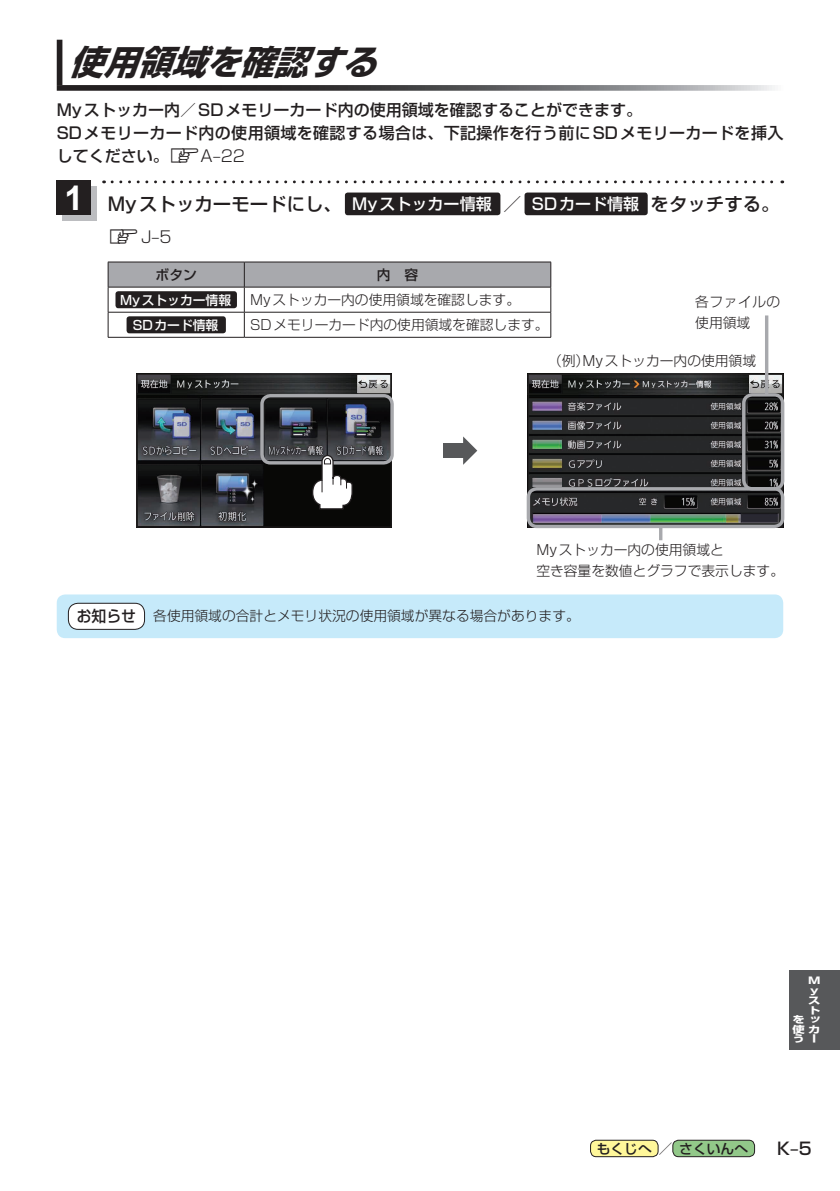
<style>
.page{position:relative;width:840px;height:1191px;background:#fff}
.page>*{position:absolute;margin:0;border:0;box-sizing:border-box;transform-origin:0 0}
.t1{font:italic 700 34px "Shin Go Pro";color:#231f20}
.t2{font:700 34px "Arial";color:#fff}
.t3{font:500 18.4px "Shin Go Pro";color:#231f20}
.t4{font:500 17px "Shin Go Pro";color:#231f20}
.t5{font:500 16px/22.6px "Shin Go Pro";letter-spacing:.02em;color:#231f20}
.t6{font:300 16px "Shin Go Pro";color:#231f20}
.t7{font:300 13.8px/20.6px "Shin Go Pro";color:#231f20}
.t8{font:500 13.8px "Shin Go Pro";color:#231f20}
.t9{font:300 13.8px/20.6px "Shin Go Pro";letter-spacing:.035em;color:#231f20}
.t10{font:500 12.8px "Shin Go Pro";color:#fff}
.t11{font:700 9.4px/9.4px "Shin Go Pro";color:#fff;scale:1.3 1}
.s1{font-family:"MC1";font-weight:400;font-size:14.2px}
.s2{font-weight:300}
.s3{font-size:16px;color:#fff}
.s4{font-weight:500;font-size:15.6px}
.s5{font-size:14.2px}
</style>
<div class="page">
<div style="left:788px;top:969px;width:51px;height:80px;background:#57585a"></div>
<div style="left:590px;top:1140px;width:67px;height:16px;background:#fff79a;border-radius:6px"></div>
<div style="left:590px;top:1140px;width:68px;height:17px;border:1px solid #231f20;border-radius:6px"></div>
<div style="left:672px;top:1140px;width:82px;height:16px;background:#92c889;border-radius:6px"></div>
<div style="left:672px;top:1140px;width:82px;height:17px;border:1px solid #231f20;border-radius:6px"></div>
<div style="left:57px;top:40px;width:5px;height:45px;background:#231f20"></div>
<svg style="left:57px;top:85px;width:718px;height:6px;background:#616162"></svg>
<div style="left:345px;top:192px;width:155px;height:23px;background:#231f20;border-radius:3px"></div>
<div style="left:524px;top:192px;width:123px;height:23px;background:#231f20;border-radius:3px"></div>
<svg style="left:112px;top:180px;width:670px;height:3px"></svg>
<div style="left:62px;top:186px;width:34px;height:34px;background:#bcbdc0"></div>
<div style="left:57px;top:180px;width:34px;height:35px;background:#231f20"></div>
<img style="left:529px;top:376px;width:251px;height:148px">
<div style="left:527px;top:374px;width:255px;height:153px;border:1px solid #231f20"></div>
<div style="left:526px;top:487px;width:257px;height:41px;border:3px solid #a8a9ad;border-radius:9px"></div>
<svg style="left:764px;top:315px;width:4px;height:78px"></svg>
<svg style="left:658px;top:526px;width:4px;height:14px"></svg>
<div style="left:741px;top:393px;width:42px;height:97px;border:3px solid #a8a9ad;border-radius:9px"></div>
<div style="left:57px;top:594px;width:725px;height:44px;background:#c6eafa;border-radius:9px"></div>
<div style="left:68px;top:603px;width:76px;height:26px;background:#fff;border-radius:10px"></div>
<div style="left:68px;top:603px;width:77px;height:26px;border:1px solid #231f20;border-radius:10px"></div>
<img style="left:138px;top:376px;width:251px;height:149px">
<div style="left:136px;top:374px;width:255px;height:153px;border:1px solid #231f20"></div>
<div style="left:442px;top:443px;width:23px;height:15px;background:#57585a"></div>
<svg style="left:463px;top:436px;width:14px;height:29px"></svg>
<div style="left:260px;top:394px;width:133px;height:70px;border:3px solid #a8a9ad;border-radius:9px"></div>
<svg style="left:311px;top:454px;width:42px;height:56px"></svg>
<svg style="left:108px;top:262px;width:443px;height:75px"></svg>
<hr style="left:108px;top:337px;width:136px;height:1px;background:#231f20">
<hr style="left:244px;top:337px;width:306px;height:1px;background:#231f20">
<div style="left:115px;top:291px;width:122px;height:17px;background:#231f20;border-radius:3px"></div>
<div style="left:126px;top:316px;width:100px;height:17px;background:#231f20;border-radius:3px"></div>
<h1 class="t1" style="left:69px;top:35px;width:325px">使用領域を確認する</h1>
<p class="t5" style="left:57px;top:97px;width:727px">Myストッカー内／SDメモリーカード内の使用領域を確認することができます。<br>SDメモリーカード内の使用領域を確認する場合は、下記操作を行う前にSDメモリーカードを挿入してください。<span class="s1">z</span><span class="s2">A–22</span></p>
<h1 class="t2" style="left:64px;top:175px;width:20px">1</h1>
<h2 class="t3" style="left:108px;top:189px;width:673px">Myストッカーモードにし、 <span class="s3">Myストッカー情報</span> ／ <span class="s3">SDカード情報</span> をタッチする。</h2>
<p class="t6" style="left:108px;top:223px;width:65px"><span class="s1">z</span>J–5</p>
<p class="t8" style="left:155px;top:263px;width:43px">ボタン</p>
<p class="t8" style="left:377px;top:263px;width:43px">内　容</p>
<p class="t10" style="left:120px;top:289px;width:112px">Myストッカー情報</p>
<p class="t7" style="left:250px;top:288px;width:271px">Myストッカー内の使用領域を確認します。</p>
<p class="t10" style="left:133px;top:314px;width:87px">SDカード情報</p>
<p class="t7" style="left:250px;top:313px;width:300px">SDメモリーカード内の使用領域を確認します。</p>
<p class="t9" style="left:694px;top:290px;width:87px">各ファイルの使用領域</p>
<p class="t7" style="left:547px;top:349px;width:209px">（例）Myストッカー内の使用領域</p>
<p class="t7" style="left:536px;top:538px;width:249px">Myストッカー内の使用領域と<br>空き容量を数値とグラフで表示します。</p>
<p class="t7" style="left:77px;top:603px;width:504px"><span class="s4">お知らせ</span> 各使用領域の合計とメモリ状況の使用領域が異なる場合があります。</p>
<p class="t11" style="left:807px;top:975px;width:10px">M y</p>
<p class="t11" style="left:807px;top:995px;width:11px">ス</p>
<p class="t11" style="left:807px;top:1004px;width:11px">ト</p>
<p class="t11" style="left:792px;top:1014px;width:23px">をッ</p>
<p class="t11" style="left:792px;top:1023px;width:22px">使カ</p>
<p class="t11" style="left:807px;top:1033px;width:7px">ー</p>
<p class="t11" style="left:792px;top:1033px;width:10px">う</p>
<p class="t8" style="left:596px;top:1137px;width:153px">もくじへ<span class="s5">／</span>さくいんへ</p>
<p class="t4" style="left:776px;top:1134px;width:36px">K–5</p>
</div>
